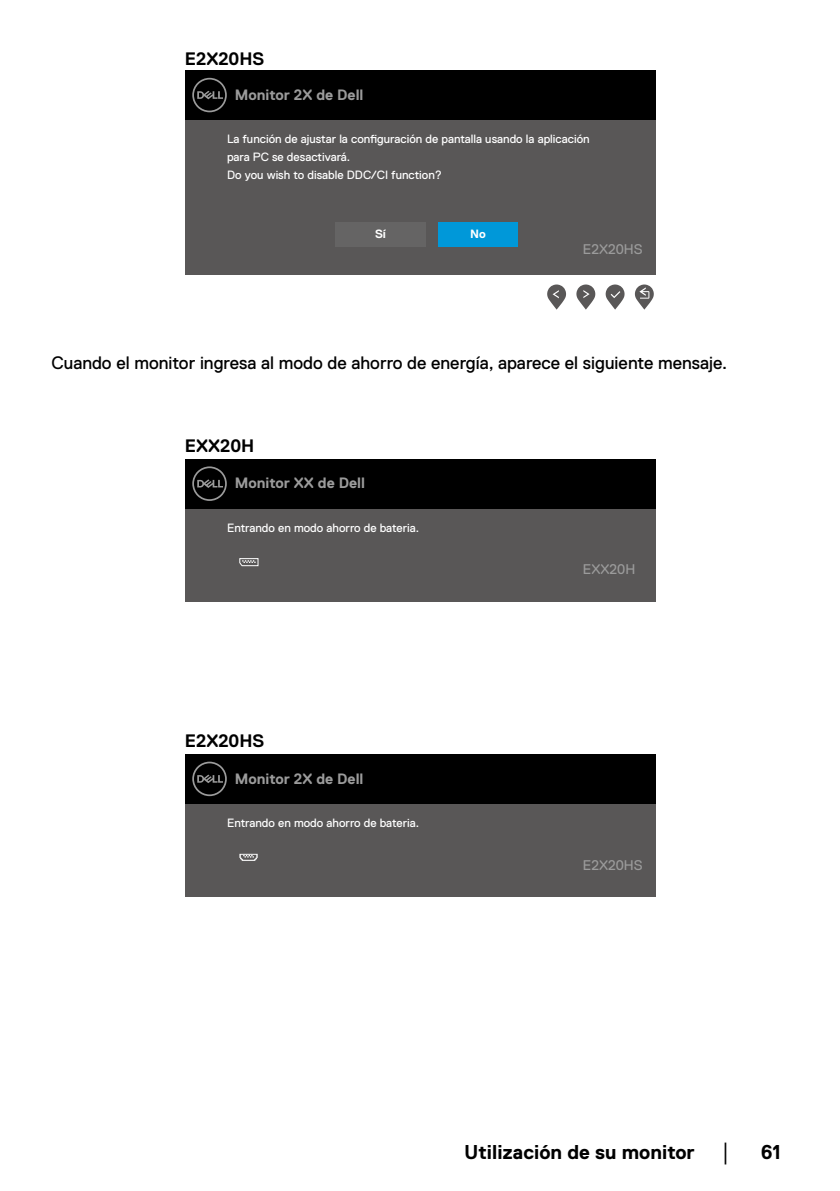
<style>
.page{position:relative;width:840px;height:1191px;background:#fff}
.page>*{position:absolute;margin:0;border:0;box-sizing:border-box;transform-origin:0 0}
.t1{font:700 20px "Dell Replica";color:#000}
.t2{font:18px "Dell Replica";color:#000}
.t3{font:700 18px "Dell Replica";color:#000}
.t4{font:18px "Arial";color:#000}
.t5{font:700 15px "Dell Replica";color:#9b9b9b}
.t6{font:14px "Dell Replica";color:#9b9b9b}
.t7{font:12px/18px "Dell Replica";color:#fff}
.t8{font:700 12px "Dell Replica";color:#fff}
</style>
<div class="page">
<div style="left:185px;top:459px;width:470px;height:143px;background:#595757"></div>
<div style="left:185px;top:459px;width:470px;height:49px;background:#000"></div>
<svg style="left:192px;top:466px;width:35px;height:35px"></svg>
<svg style="left:239px;top:558px;width:19px;height:8px"></svg>
<div style="left:185px;top:754px;width:470px;height:143px;background:#595757"></div>
<div style="left:185px;top:754px;width:470px;height:50px;background:#000"></div>
<svg style="left:192px;top:761px;width:35px;height:35px"></svg>
<svg style="left:239px;top:854px;width:18px;height:7px"></svg>
<div style="left:185px;top:70px;width:470px;height:205px;background:#595757"></div>
<div style="left:185px;top:70px;width:470px;height:50px;background:#000"></div>
<svg style="left:192px;top:78px;width:35px;height:34px"></svg>
<svg style="left:576px;top:284px;width:19px;height:26px"></svg>
<svg style="left:547px;top:284px;width:18px;height:26px"></svg>
<svg style="left:634px;top:284px;width:19px;height:26px"></svg>
<svg style="left:605px;top:284px;width:19px;height:26px"></svg>
<div style="left:438px;top:222px;width:79px;height:24px;background:#0098d9"></div>
<div style="left:335px;top:222px;width:90px;height:24px;background:#656464"></div>
<h2 class="t3" style="left:185px;top:48px;width:81px">E2X20HS</h2>
<p class="t5" style="left:234px;top:87px;width:130px">Monitor 2X de Dell</p>
<p class="t7" style="left:227px;top:130px;width:364px">La función de ajustar la configuración de pantalla usando la aplicación para PC se desactivará.<br>Do you wish to disable DDC/CI function?</p>
<p class="t8" style="left:375px;top:227px;width:13px">Sí</p>
<p class="t8" style="left:469px;top:227px;width:17px">No</p>
<p class="t6" style="left:582px;top:242px;width:61px">E2X20HS</p>
<h2 class="t2" style="left:51px;top:353px;width:677px">Cuando el monitor ingresa al modo de ahorro de energía, aparece el siguiente mensaje.</h2>
<h2 class="t3" style="left:185px;top:435px;width:71px">EXX20H</h2>
<p class="t5" style="left:234px;top:474px;width:132px">Monitor XX de Dell</p>
<p class="t7" style="left:227px;top:519px;width:193px">Entrando en modo ahorro de bateria.</p>
<h2 class="t3" style="left:185px;top:730px;width:81px">E2X20HS</h2>
<p class="t5" style="left:234px;top:770px;width:130px">Monitor 2X de Dell</p>
<p class="t7" style="left:227px;top:814px;width:193px">Entrando en modo ahorro de bateria.</p>
<p class="t6" style="left:582px;top:562px;width:54px">EXX20H</p>
<p class="t6" style="left:582px;top:857px;width:61px">E2X20HS</p>
<h1 class="t1" style="left:464px;top:1141px;width:232px">Utilización de su monitor</h1>
<h2 class="t4" style="left:720px;top:1140px;width:13px">│</h2>
<h1 class="t1" style="left:760px;top:1141px;width:21px">61</h1>
</div>
